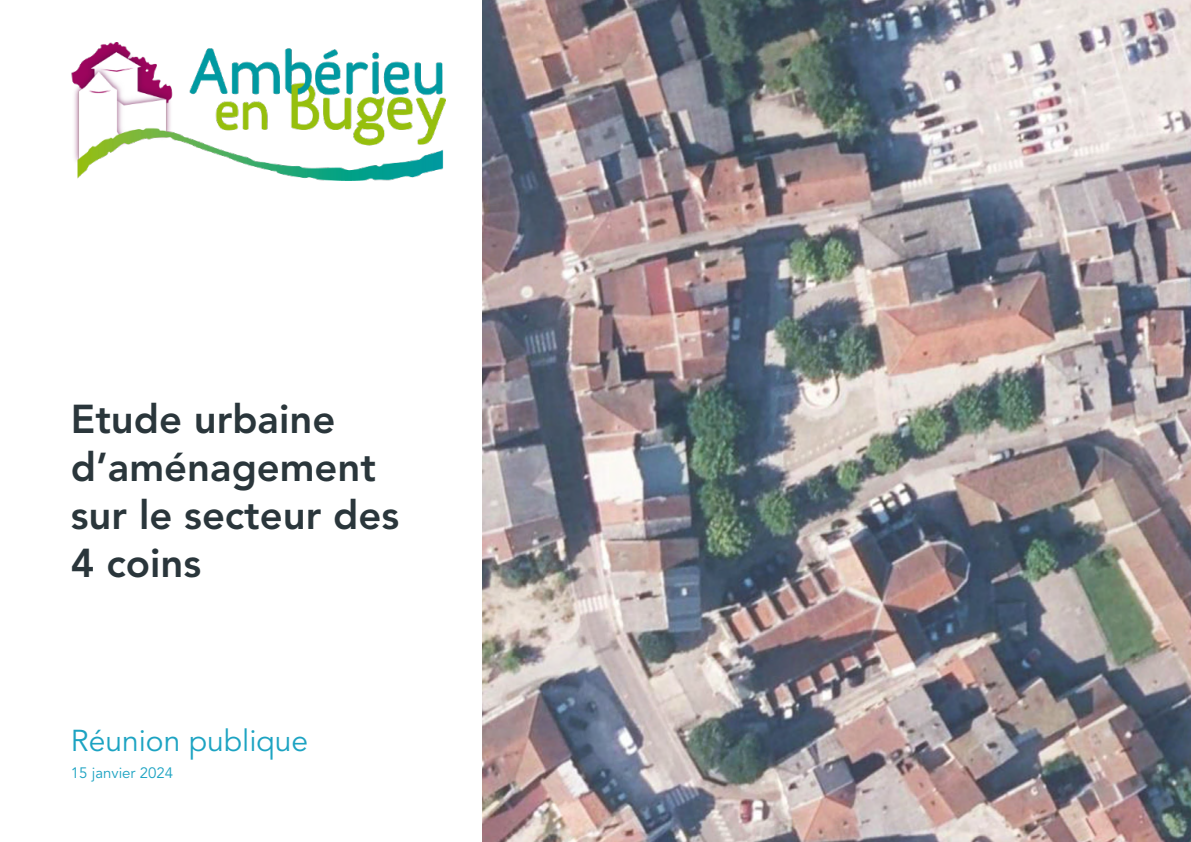
<style>
.page{position:relative;width:1191px;height:842px;background:#fff}
.page>*{position:absolute;margin:0;border:0;box-sizing:border-box;transform-origin:0 0}
.t1{font:800 40px/48px "Avenir LT Std";color:#2a363b}
.t2{font:30px "Avenir LT Std";color:#1ca3c2}
.t3{font:15px "Avenir LT Std";color:#1ca3c2}
</style>
<div class="page">
<img style="left:482px;top:0;width:709px;height:842px">
<img style="left:71px;top:43px;width:374px;height:138px">
<p class="t1" style="left:71px;top:395px;width:330px">Etude urbaine d’aménagement sur le secteur des<br>4 coins</p>
<p class="t2" style="left:71px;top:724px;width:239px">Réunion publique</p>
<p class="t3" style="left:71px;top:764px;width:104px">15 janvier 2024</p>
</div>
